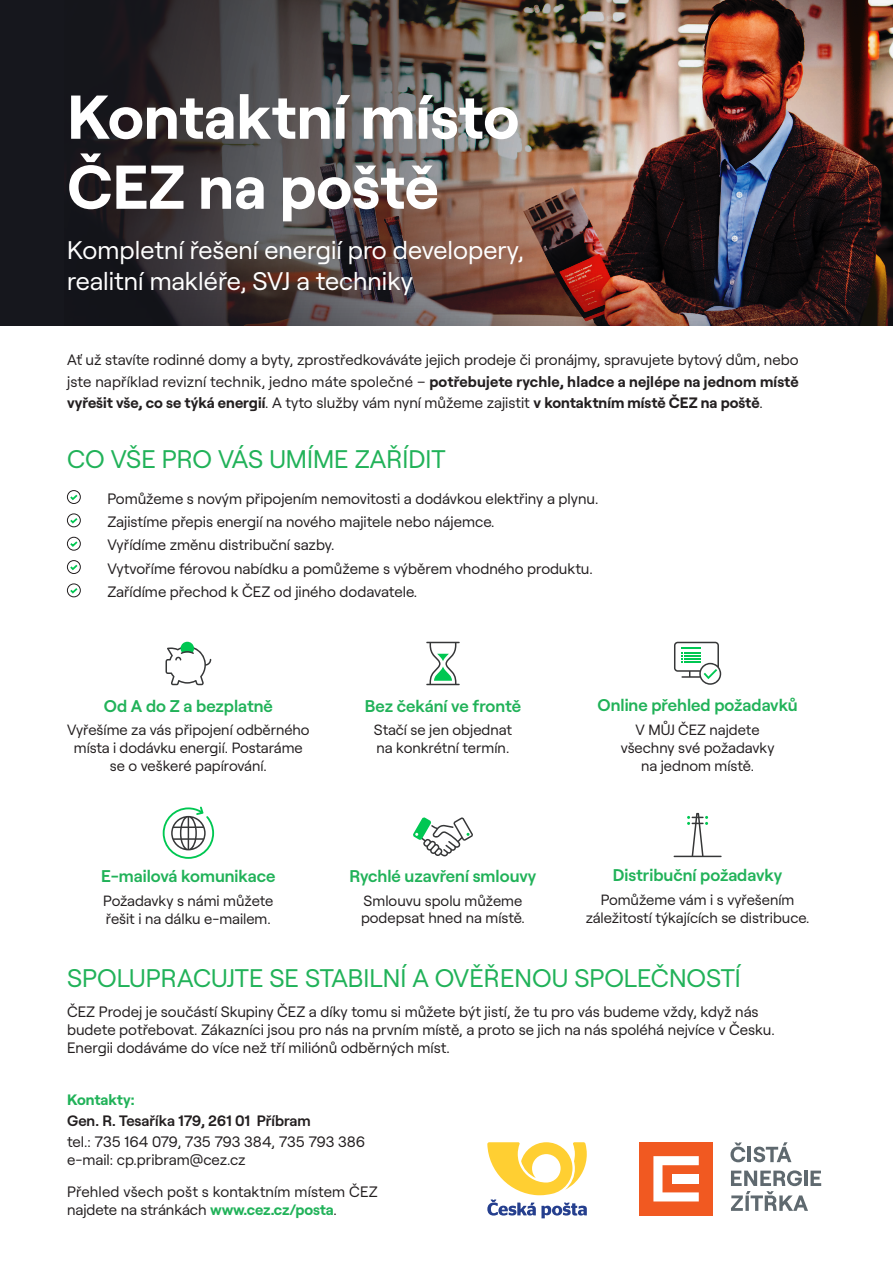
<style>
.page{position:relative;width:893px;height:1263px;background:#fff}
.page>*{position:absolute;margin:0;border:0;box-sizing:border-box;transform-origin:0 0}
.t1{font:700 61.8px/70.1px "Roobert CEZ";letter-spacing:-.005em;color:#fff}
.t2{font:25.5px "Roobert CEZ";color:#21b259}
.t3{font:25.5px/31.8px "Roobert CEZ";color:#fff}
.t4{font:600 16.95px "Roobert CEZ";color:#21b259}
.t5{font:15px/23.4px "Roobert CEZ";color:#231f20}
.t6{font:600 15px "Roobert CEZ";color:#231f20}
.t7{font:700 15px "Roobert CEZ";letter-spacing:-.005em;color:#21b259}
.t8{font:14.85px/17.9px "Roobert CEZ";color:#231f20;text-align:center}
.s1{font-weight:700}
.s2{font-weight:700;color:#21b259}
</style>
<div class="page">
<div style="left:0;top:0;width:893px;height:326px;background:#16171d"></div>
<img style="left:78px;top:0;width:815px;height:326px">
<div style="left:639px;top:1142px;width:74px;height:73px;background:#f15921"></div>
<svg style="left:653px;top:1156px;width:46px;height:45px"></svg>
<svg style="left:730px;top:1142px;width:15px;height:20px"></svg>
<hr style="left:748px;top:1147px;width:3px;height:15px;background:#5f696f">
<svg style="left:753px;top:1142px;width:38px;height:20px"></svg>
<svg style="left:731px;top:1170px;width:90px;height:41px"></svg>
<hr style="left:804px;top:1170px;width:4px;height:16px;background:#5f696f">
<div style="left:67px;top:490px;width:14px;height:14px;border:1px solid #231f20;border-radius:50%"></div>
<svg style="left:68px;top:493px;width:11px;height:8px"></svg>
<div style="left:67px;top:514px;width:14px;height:13px;border:1px solid #231f20;border-radius:50%"></div>
<svg style="left:68px;top:516px;width:11px;height:9px"></svg>
<div style="left:67px;top:537px;width:14px;height:13px;border:1px solid #231f20;border-radius:50%"></div>
<svg style="left:68px;top:539px;width:11px;height:9px"></svg>
<div style="left:67px;top:560px;width:14px;height:14px;border:1px solid #231f20;border-radius:50%"></div>
<svg style="left:68px;top:563px;width:11px;height:8px"></svg>
<div style="left:67px;top:584px;width:14px;height:13px;border:1px solid #231f20;border-radius:50%"></div>
<svg style="left:68px;top:586px;width:11px;height:9px"></svg>
<svg style="left:165px;top:642px;width:46px;height:43px"></svg>
<svg style="left:426px;top:642px;width:34px;height:43px"></svg>
<svg style="left:674px;top:642px;width:47px;height:43px"></svg>
<svg style="left:163px;top:806px;width:51px;height:53px"></svg>
<svg style="left:413px;top:817px;width:60px;height:39px"></svg>
<svg style="left:674px;top:813px;width:48px;height:44px"></svg>
<svg style="left:487px;top:1142px;width:100px;height:76px"></svg>
<h1 class="t1" style="left:67px;top:77px;width:454px">Kontaktní místo<br>ČEZ na poště</h1>
<h2 class="t3" style="left:67px;top:232px;width:458px">Kompletní řešení energií pro developery, realitní makléře, SVJ a techniky</h2>
<p class="t5" style="left:67px;top:348px;width:733px;line-height:21.1px;text-align:justify">Ať už stavíte rodinné domy a byty, zprostředkováváte jejich prodeje či pronájmy, spravujete bytový dům, nebo jste například revizní technik, jedno máte společné – <span class="s1">potřebujete rychle, hladce a nejlépe na jednom místě vyřešit vše, co se týká energií</span>. A tyto služby vám nyní můžeme zajistit <span class="s1">v kontaktním místě ČEZ na poště</span>.</p>
<h2 class="t2" style="left:67px;top:440px;width:380px">CO VŠE PRO VÁS UMÍME ZAŘÍDIT</h2>
<p class="t5" style="left:107px;top:486px;width:492px">Pomůžeme s novým připojením nemovitosti a dodávkou elektřiny a plynu.<br>Zajistíme přepis energií na nového majitele nebo nájemce.<br>Vyřídíme změnu distribuční sazby.<br>Vytvoříme férovou nabídku a pomůžeme s výběrem vhodného produktu.<br>Zařídíme přechod k ČEZ od jiného dodavatele.</p>
<p class="t4" style="left:104px;top:693px;width:171px">Od A do Z a bezplatně</p>
<p class="t8" style="left:67px;top:720px;width:244px">Vyřešíme za vás připojení odběrného místa i dodávku energií. Postaráme se o veškeré papírování.</p>
<p class="t4" style="left:365px;top:693px;width:158px">Bez čekání ve frontě</p>
<p class="t8" style="left:374px;top:720px;width:140px;text-align:left">Stačí se jen objednat na konkrétní termín.</p>
<p class="t4" style="left:597px;top:692px;width:202px">Online přehled požadavků</p>
<p class="t8" style="left:621px;top:720px;width:155px">V MŮJ ČEZ najdete všechny své požadavky na jednom místě.</p>
<p class="t4" style="left:613px;top:862px;width:171px">Distribuční požadavky</p>
<p class="t8" style="left:586px;top:890px;width:225px">Pomůžeme vám i s vyřešením záležitostí týkajících se distribuce.</p>
<h2 class="t2" style="left:67px;top:959px;width:675px">SPOLUPRACUJTE SE STABILNÍ A OVĚŘENOU SPOLEČNOSTÍ</h2>
<p class="t5" style="left:67px;top:1002px;width:709px;line-height:18px">ČEZ Prodej je součástí Skupiny ČEZ a díky tomu si můžete být jistí, že tu pro vás budeme vždy, když nás budete potřebovat. Zákazníci jsou pro nás na prvním místě, a proto se jich na nás spoléhá nejvíce v Česku.<br>Energii dodáváme do více než tří miliónů odběrných míst.</p>
<p class="t4" style="left:349px;top:863px;width:188px">Rychlé uzavření smlouvy</p>
<p class="t8" style="left:361px;top:890px;width:165px;text-align:left">Smlouvu spolu můžeme podepsat hned na místě.</p>
<p class="t4" style="left:101px;top:863px;width:176px">E-mailová komunikace</p>
<p class="t8" style="left:103px;top:890px;width:172px;text-align:left">Požadavky s námi můžete řešit i na dálku e-mailem.</p>
<p class="t7" style="left:67px;top:1088px;width:69px">Kontakty:</p>
<p class="t6" style="left:67px;top:1109px;width:245px">Gen. R. Tesaříka 179, 261 01 Příbram</p>
<p class="t5" style="left:67px;top:1129px;width:300px">tel.: 735 164 079, 735 793 384, 735 793 386</p>
<p class="t5" style="left:67px;top:1147px;width:180px">e-mail: cp.pribram@cez.cz</p>
<p class="t5" style="left:67px;top:1182px;width:312px;line-height:18px">Přehled všech pošt s kontaktním místem ČEZ najdete na stránkách <span class="s2">www.cez.cz/posta</span>.</p>
</div>
